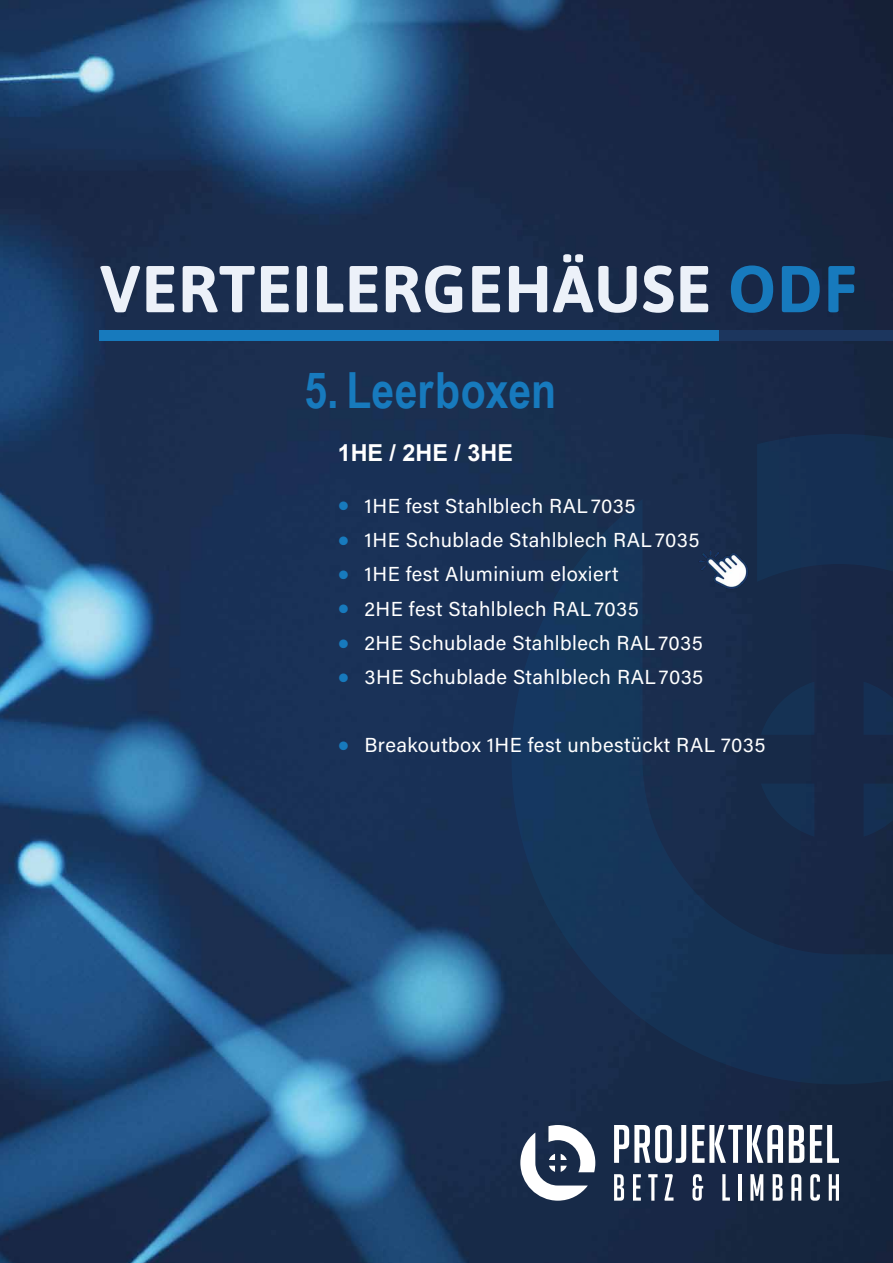
<style>
.page{position:relative;width:893px;height:1263px;background:#fff}
.page>*{position:absolute;margin:0;border:0;box-sizing:border-box;transform-origin:0 0}
.t1{font:700 66px "Asap";letter-spacing:.01em;color:#ecf1f9}
.t2{font:700 49.8px "Arial Narrow";color:#177abd}
.t3{font:700 23.4px "Arial";color:#fff}
.t4{font:20.25px "Acumin Pro";letter-spacing:.02em;color:#fff}
.s1{color:#177abd}
.s2{font-family:"Asap";font-size:34.2px;color:#177abd}
</style>
<div class="page">
<img style="left:0;top:0;width:893px;height:1263px">
<div style="left:757px;top:434px;width:136px;height:65px;background:#152f53"></div>
<svg style="left:512px;top:499px;width:381px;height:585px;background:#162f50"></svg>
<svg style="left:863px;top:682px;width:30px;height:53px;background:#152d50"></svg>
<svg style="left:761px;top:682px;width:53px;height:53px;background:#152f4f"></svg>
<svg style="left:863px;top:783px;width:30px;height:54px;background:#152d4e"></svg>
<svg style="left:761px;top:783px;width:53px;height:54px;background:#152e4f"></svg>
<div style="left:666px;top:331px;width:227px;height:10px;background:#1c365e"></div>
<div style="left:100px;top:331px;width:619px;height:10px;background:#177abd"></div>
<svg style="left:520px;top:1125px;width:75px;height:76px"></svg>
<svg style="left:614px;top:1125px;width:72px;height:38px"></svg>
<svg style="left:692px;top:1125px;width:91px;height:38px"></svg>
<svg style="left:789px;top:1125px;width:15px;height:38px"></svg>
<svg style="left:810px;top:1125px;width:29px;height:38px"></svg>
<svg style="left:614px;top:1174px;width:10px;height:27px"></svg>
<svg style="left:633px;top:1174px;width:8px;height:27px"></svg>
<svg style="left:648px;top:1174px;width:9px;height:27px"></svg>
<svg style="left:664px;top:1174px;width:9px;height:27px"></svg>
<svg style="left:692px;top:1174px;width:11px;height:27px"></svg>
<svg style="left:722px;top:1174px;width:8px;height:27px"></svg>
<hr style="left:738px;top:1174px;width:3px;height:27px;background:#fff">
<svg style="left:750px;top:1174px;width:13px;height:27px"></svg>
<svg style="left:773px;top:1174px;width:10px;height:27px"></svg>
<svg style="left:791px;top:1174px;width:10px;height:27px"></svg>
<svg style="left:810px;top:1174px;width:10px;height:27px"></svg>
<svg style="left:829px;top:1174px;width:10px;height:27px"></svg>
<img style="left:682px;top:527px;width:83px;height:74px">
<h1 class="t1" style="left:100px;top:242px;width:758px">VERTEILERGEHÄUSE <span class="s1">ODF</span></h1>
<h2 class="t2" style="left:305px;top:353px;width:253px">5. Leerboxen</h2>
<p class="t3" style="left:338px;top:437px;width:177px">1HE / 2HE / 3HE</p>
<p class="t4" style="left:338px;top:492px;width:299px"><span class="s2">•</span> 1HE fest Stahlblech RAL 7035</p>
<p class="t4" style="left:338px;top:526px;width:363px"><span class="s2">•</span> 1HE Schublade Stahlblech RAL 7035</p>
<p class="t4" style="left:338px;top:560px;width:282px"><span class="s2">•</span> 1HE fest Aluminium eloxiert</p>
<p class="t4" style="left:338px;top:595px;width:303px"><span class="s2">•</span> 2HE fest Stahlblech RAL 7035</p>
<p class="t4" style="left:338px;top:629px;width:367px"><span class="s2">•</span> 2HE Schublade Stahlblech RAL 7035</p>
<p class="t4" style="left:338px;top:663px;width:367px"><span class="s2">•</span> 3HE Schublade Stahlblech RAL 7035</p>
<p class="t4" style="left:338px;top:731px;width:429px"><span class="s2">•</span> Breakoutbox 1HE fest unbestückt RAL 7035</p>
</div>
